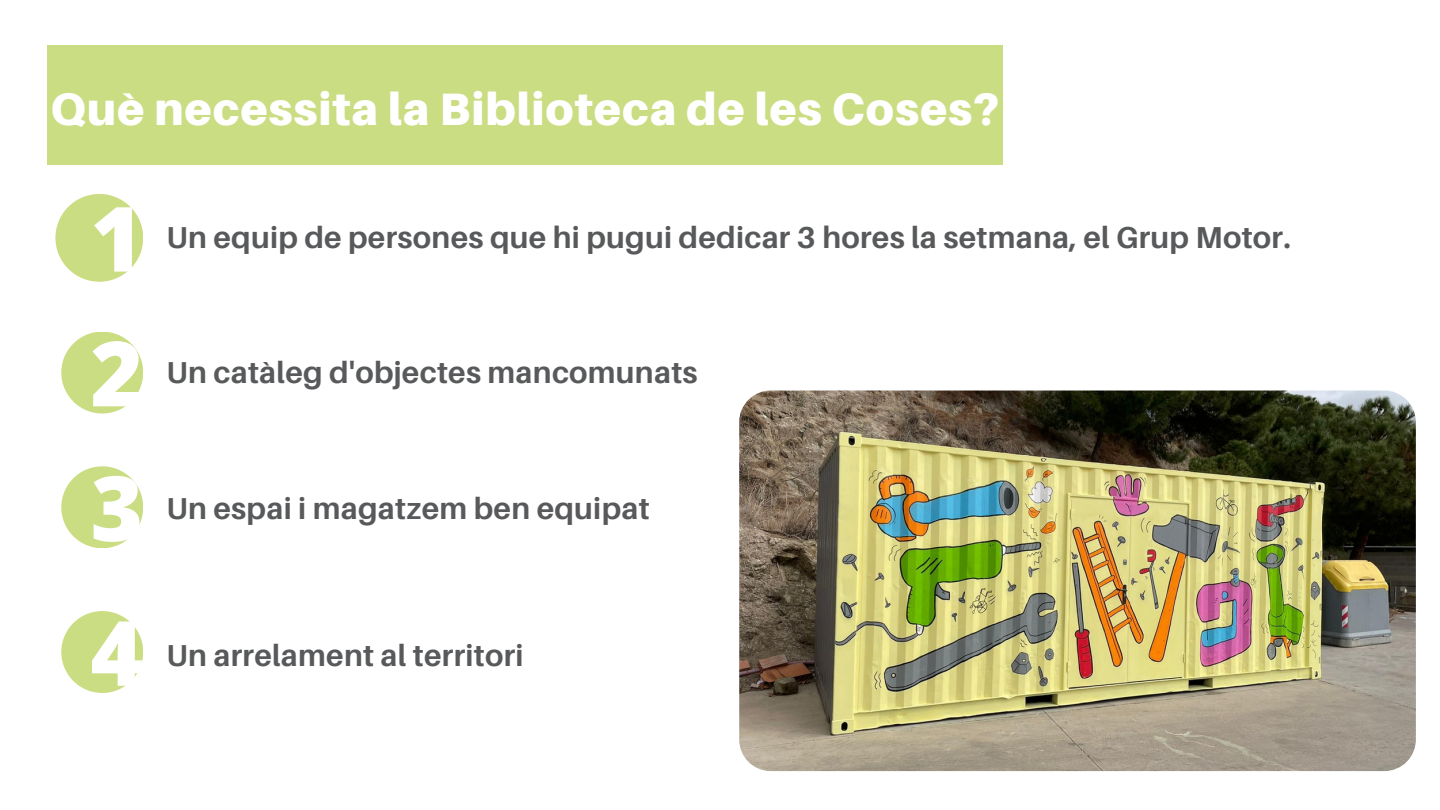
<style>
.page{position:relative;width:1440px;height:810px;background:#fff}
.page>*{position:absolute;margin:0;border:0;box-sizing:border-box;transform-origin:0 0}
.t1{font:800 90px/134.7px "Open Sans";color:#fff}
.t2{font:900 45.5px "Aileron";letter-spacing:.02em;color:#fff}
.t3{font:700 30.3px "Aileron";letter-spacing:.01em;color:#58595b}
</style>
<div class="page">
<div style="left:55px;top:194px;width:88px;height:88px;background:#cbdd82;border-radius:50%"></div>
<div style="left:47px;top:45px;width:956px;height:119px;background:#cbdd82"></div>
<div style="left:61px;top:332px;width:82px;height:82px;background:#cbdd82;border-radius:50%"></div>
<div style="left:61px;top:466px;width:82px;height:82px;background:#cbdd82;border-radius:50%"></div>
<div style="left:61px;top:611px;width:82px;height:82px;background:#cbdd82;border-radius:50%"></div>
<img style="left:739px;top:391px;width:677px;height:380px;border-radius:32px">
<h2 class="t2" style="left:50px;top:80px;width:951px">Què necessita la Biblioteca de les Coses?</h2>
<h1 class="t1" style="left:90px;top:169px;width:54px">1</h1>
<h1 class="t1" style="left:90px;top:304px;width:54px">2<br>3</h1>
<p class="t3" style="left:167px;top:219px;width:1126px">Un equip de persones que hi pugui dedicar 3 hores la setmana, el Grup Motor.</p>
<p class="t3" style="left:167px;top:354px;width:533px">Un catàleg d'objectes mancomunats</p>
<p class="t3" style="left:167px;top:490px;width:485px">Un espai i magatzem ben equipat</p>
<h1 class="t1" style="left:90px;top:584px;width:54px">4</h1>
<p class="t3" style="left:167px;top:636px;width:358px">Un arrelament al territori</p>
</div>
